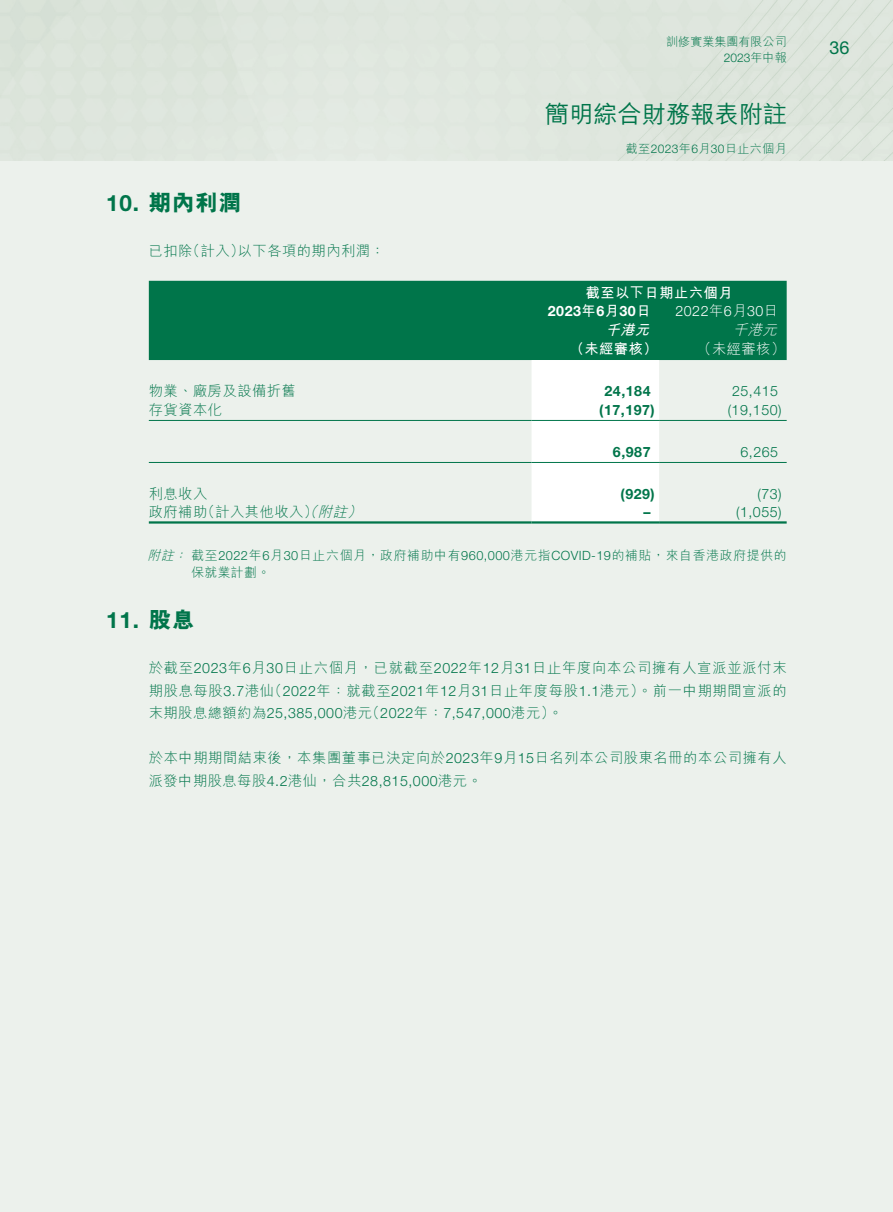
<style>
.page{position:relative;width:893px;height:1212px;background:#fff}
.page>*{position:absolute;margin:0;border:0;box-sizing:border-box;transform-origin:0 0}
.t1{font:500 24px "M Hei HK";letter-spacing:.01em;color:#00754a}
.t2{font:800 22.5px "M Hei HK";color:#00754a}
.t3{font:700 22.5px "Helvetica Neue LT Std";color:#00754a}
.t4{font:18px "Helvetica Neue LT Std";color:#00754a}
.t5{font:300 14.25px/22.5px "M Hei HK";letter-spacing:.04em;color:#00754a;text-align:right}
.t6{font:300 14.25px "Helvetica Neue LT Std";letter-spacing:.035em;color:#00754a}
.t7{font:700 14.25px "Helvetica Neue LT Std";letter-spacing:.035em;color:#00754a}
.t8{font:700 14.25px "M Hei HK";letter-spacing:.035em;color:#fff}
.t9{font:300 14.25px "Helvetica Neue LT Std";letter-spacing:.035em;color:#fff}
.t10{font:700 14.25px "Helvetica Neue LT Std";letter-spacing:.035em;color:#fff}
.t11{font:300 14.25px "M Hei HK";color:#fff}
.t12{font:italic 300 14.25px "M Hei HK";color:#fff}
.t13{font:italic 700 14.25px "M Hei HK";color:#fff}
.t14{font:italic 300 14.25px "M Hei HK";color:#00754a}
.t15{font:300 12.75px "M Hei HK";letter-spacing:.06em;color:#00754a}
.t16{font:italic 300 12.75px "M Hei HK";color:#00754a}
.t17{font:300 12px "M Hei HK";letter-spacing:.005em;color:#00754a}
.t18{font:300 12px "Helvetica Neue LT Std";color:#00754a}
.s1{font-family:"M Hei HK"}
.s2{font-family:"Helvetica Neue LT Std";font-weight:700}
.s3{font-family:"Helvetica Neue LT Std"}
.s4{font-style:italic}
.s5{font-family:"M Hei HK";font-weight:800}
</style>
<div class="page">
<div style="left:0;top:0;width:893px;height:162px;background:#dee6dd"></div>
<div style="left:0;top:162px;width:893px;height:1050px;background:#ecf1ec"></div>
<div style="left:149px;top:281px;width:638px;height:79px;background:#00754a"></div>
<div style="left:532px;top:360px;width:127px;height:161px;background:#fff"></div>
<hr style="left:149px;top:420px;width:382px;height:1px;background:#00754a">
<hr style="left:531px;top:420px;width:128px;height:1px;background:#00754a">
<hr style="left:659px;top:420px;width:128px;height:1px;background:#00754a">
<hr style="left:149px;top:462px;width:382px;height:1px;background:#00754a">
<hr style="left:531px;top:462px;width:128px;height:1px;background:#00754a">
<hr style="left:659px;top:462px;width:128px;height:1px;background:#00754a">
<hr style="left:149px;top:521px;width:382px;height:3px;background:#00754a">
<hr style="left:531px;top:521px;width:128px;height:3px;background:#00754a">
<hr style="left:659px;top:521px;width:128px;height:3px;background:#00754a">
<p class="t17" style="left:666px;top:35px;width:122px">訓修實業集團有限公司</p>
<p class="t18" style="left:724px;top:51px;width:64px">2023<span class="s1">年中報</span></p>
<h1 class="t1" style="left:545px;top:97px;width:244px">簡明綜合財務報表附註</h1>
<h2 class="t2" style="left:106px;top:192px;width:136px"><span class="s2">10.</span> 期內利潤</h2>
<p class="t5" style="left:238px;top:240px;width:148px">以下各項的期內利潤：</p>
<p class="t5" style="left:186px;top:240px;width:60px">（計入）</p>
<p class="t5" style="left:149px;top:240px;width:45px">已扣除</p>
<p class="t5" style="left:149px;top:379px;width:148px">物業、廠房及設備折舊</p>
<p class="t5" style="left:149px;top:398px;width:75px">存貨資本化</p>
<p class="t5" style="left:149px;top:482px;width:60px">利息收入</p>
<p class="t17" style="left:626px;top:143px;width:162px">截至<span class="s3">2023</span>年 月<span class="s3">6 30</span>日止六個月</p>
<p class="t8" style="left:586px;top:282px;width:148px">截至以下日期止六個月</p>
<p class="t9" style="left:675px;top:303px;width:104px">2022<span class="s1">年 月</span>6 30<span class="s1">日</span></p>
<p class="t10" style="left:548px;top:303px;width:104px">2023<span class="s1">年 月</span>6 30<span class="s1">日</span></p>
<p class="t13" style="left:605px;top:320px;width:50px">千港元</p>
<p class="t12" style="left:733px;top:323px;width:49px">千港元</p>
<p class="t8" style="left:570px;top:338px;width:89px">（未經審核）</p>
<p class="t11" style="left:697px;top:341px;width:89px">（未經審核(</p>
<p class="t7" style="left:604px;top:382px;width:48px">24,184</p>
<p class="t6" style="left:732px;top:382px;width:48px">25,415</p>
<p class="t7" style="left:599px;top:401px;width:57px">)17,197(</p>
<p class="t6" style="left:728px;top:401px;width:55px">)19,150(</p>
<p class="t7" style="left:613px;top:443px;width:39px">6,987</p>
<p class="t6" style="left:740px;top:443px;width:39px">6,265</p>
<p class="t7" style="left:621px;top:485px;width:36px">)929(</p>
<p class="t6" style="left:757px;top:485px;width:26px">)73(</p>
<p class="t5" style="left:201px;top:501px;width:122px">（計入其他收入）<span class="s4">（</span></p>
<p class="t14" style="left:347px;top:505px;width:20px">(</p>
<p class="t14" style="left:318px;top:505px;width:34px">附註</p>
<p class="t5" style="left:149px;top:501px;width:60px">政府補助</p>
<p class="t15" style="left:174px;top:548px;width:614px"><span class="s4">：</span>截至<span class="s3">2022</span>年<span class="s3">6</span>月<span class="s3">30</span>日止六個月，政府補助中有<span class="s3">960,000</span>港元指<span class="s3">COVID-19</span>的補貼，來自香港政府提供的</p>
<p class="t6" style="left:736px;top:503px;width:47px">)1,055(</p>
<p class="t7" style="left:643px;top:503px;width:9px">–</p>
<p class="t16" style="left:148px;top:548px;width:31px">附註</p>
<p class="t15" style="left:191px;top:566px;width:80px">保就業計劃。</p>
<h2 class="t3" style="left:106px;top:606px;width:90px">11. <span class="s5">股息</span></h2>
<p class="t5" style="left:149px;top:656px;width:639px">於截至<span class="s3">2023</span>年<span class="s3">6</span>月<span class="s3">30</span>日止六個月，已就截至<span class="s3">2022</span>年<span class="s3">12</span>月<span class="s3">31</span>日止年度向本公司擁有人宣派並派付末（<span class="s3">2022</span>年：就截至<span class="s3">2021</span>年<span class="s3">12</span>月<span class="s3">31</span>日止年度每股<span class="s3">1.1</span>港元）。前一中期期間宣派的</p>
<p class="t5" style="left:149px;top:679px;width:127px">期股息每股<span class="s3">3.7</span>港仙</p>
<p class="t6" style="left:365px;top:704px;width:199px"><span class="s1">（</span>2022<span class="s1">年：</span>7,547,000<span class="s1">港元。(</span></p>
<p class="t5" style="left:149px;top:701px;width:225px">末期股息總額約為<span class="s3">25,385,000</span>港元</p>
<p class="t5" style="left:149px;top:746px;width:639px;text-align:left">於本中期期間結束後，本集團董事已決定向於<span class="s3">2023</span>年 月<span class="s3">9 15</span>日名列本公司股東名冊的本公司擁有人派發中期股息每股<span class="s3">4.2</span>港仙，合共<span class="s3">28,815,000</span>港元。</p>
<p class="t4" style="left:830px;top:37px;width:22px">36</p>
</div>
